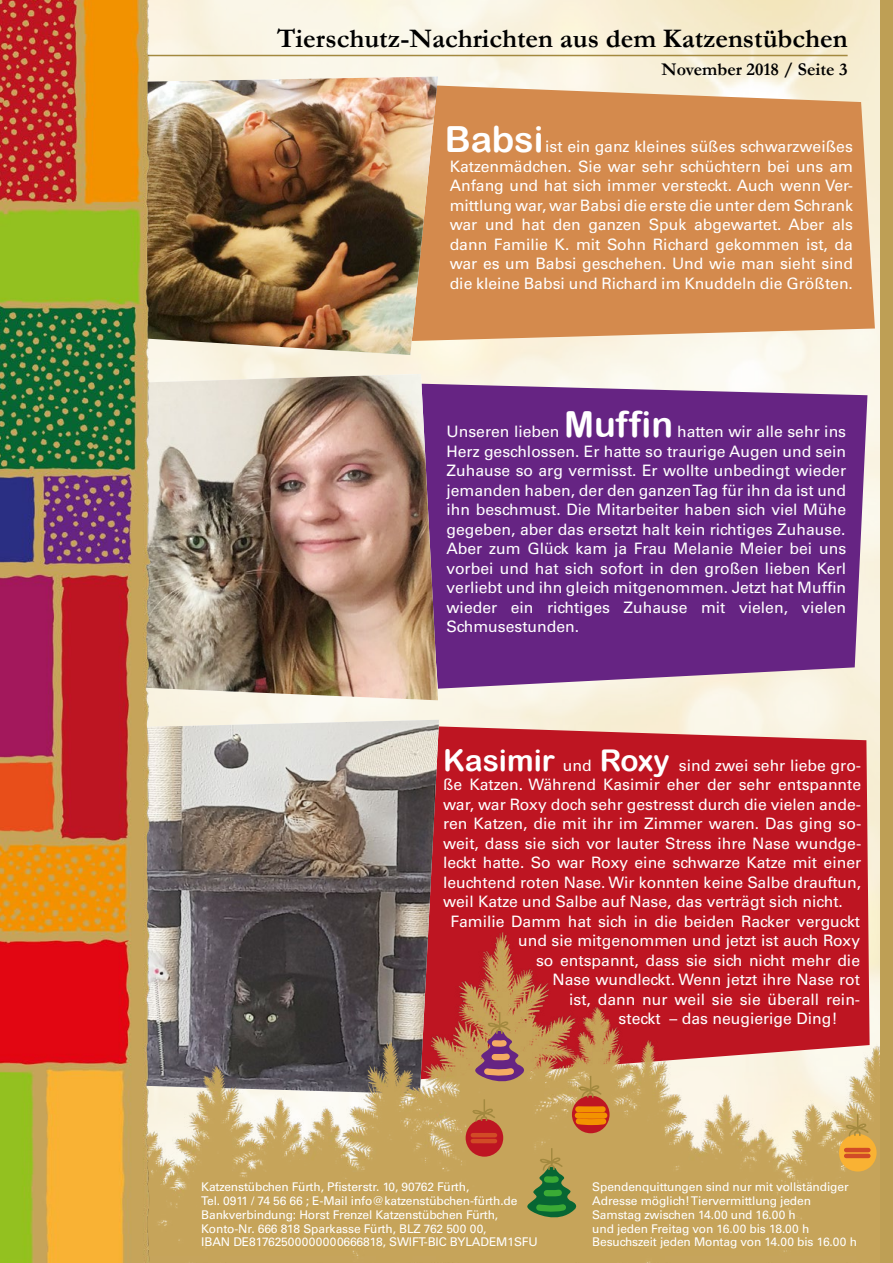
<style>
.page{position:relative;width:893px;height:1263px;background:#fff}
.page>*{position:absolute;margin:0;border:0;box-sizing:border-box;transform-origin:0 0}
.t1{font:36px "Arial Rounded MT Bold";color:#fff}
.t2{font:700 27px "Garamond";color:#000}
.t3{font:700 18px "Garamond";color:#000}
.t4{font:15.75px/19.5px "Univers LT";color:#fff;text-align:justify}
.t5{font:12px/13.8px "Univers LT";letter-spacing:-.01em;color:#fff}
.s1{font-family:"Arial Rounded MT Bold";font-size:30px}
</style>
<div class="page">
<div style="left:439px;top:726px;width:431px;height:206px;background:#be1522"></div>
<svg style="left:438px;top:383px;width:429px;height:306px;background:#703289"></svg>
<svg style="left:438px;top:85px;width:437px;height:256px;background:#d69258"></svg>
<img style="left:152px;top:77px;width:286px;height:278px">
<img style="left:152px;top:374px;width:286px;height:326px">
<img style="left:152px;top:720px;width:287px;height:212px">
<hr style="left:63px;top:55px;width:785px;height:1px;background:#a3893f">
<img style="left:152px;top:932px;width:728px;height:331px">
<img style="left:0;top:0;width:152px;height:1263px">
<div style="left:880px;top:0;width:13px;height:1263px;background:#be9f55"></div>
<div style="left:466px;top:1119px;width:37px;height:38px;background:#be1522;border-radius:50%"></div>
<svg style="left:470px;top:1099px;width:26px;height:24px"></svg>
<svg style="left:470px;top:1133px;width:27px;height:11px"></svg>
<div style="left:572px;top:1096px;width:38px;height:37px;background:#be1522;border-radius:50%"></div>
<svg style="left:571px;top:1076px;width:40px;height:52px"></svg>
<svg style="left:525px;top:1148px;width:56px;height:76px;background:#88934c"></svg>
<svg style="left:473px;top:1012px;width:56px;height:76px;background:#af7f62"></svg>
<div style="left:839px;top:1134px;width:38px;height:37px;background:#f9b233;border-radius:50%"></div>
<svg style="left:843px;top:1114px;width:27px;height:24px"></svg>
<svg style="left:844px;top:1147px;width:27px;height:12px"></svg>
<h2 class="t2" style="left:277px;top:21px;width:572px">Tierschutz-Nachrichten aus dem Katzenstübchen</h2>
<p class="t3" style="left:662px;top:57px;width:187px">November 2018 / Seite 3</p>
<h1 class="t1" style="left:445px;top:118px;width:100px">Babsi</h1>
<p class="t4" style="left:450px;top:137px;width:405px;text-indent:95px">ist ein ganz kleines süßes schwarzweißes Katzenmädchen. Sie war sehr schüchtern bei uns am Anfang und hat sich immer versteckt. Auch wenn Ver&shy;mittlung war, war Babsi die erste die unter dem Schrank war und hat den ganzen Spuk abgewartet. Aber als dann Familie K. mit Sohn Richard gekommen ist, da war es um Babsi geschehen. Und wie man sieht sind die kleine Babsi und Richard im Knuddeln die Größten.</p>
<h1 class="t1" style="left:564px;top:403px;width:110px">Muffin</h1>
<p class="t4" style="left:446px;top:422px;width:115px">Unseren lieben</p>
<p class="t4" style="left:446px;top:422px;width:401px;text-indent:231px">hatten wir alle sehr ins Herz geschlossen. Er hatte so traurige Augen und sein Zuhause so arg vermisst. Er wollte unbedingt wieder jemanden haben, der den ganzen Tag für ihn da ist und ihn beschmust. Die Mitarbeiter haben sich viel Mühe gegeben, aber das ersetzt halt kein richtiges Zuhause.<br>Aber zum Glück kam ja Frau Melanie Meier bei uns vorbei und hat sich sofort in den großen lieben Kerl verliebt und ihn gleich mitgenommen. Jetzt hat Muffin wieder ein richtiges Zuhause mit vielen, vielen Schmusestunden.</p>
<p class="t4" style="left:443px;top:755px;width:420px"><span class="s1">Kasimir</span> und <span class="s1">Roxy</span> sind zwei sehr liebe gro-</p>
<p class="t4" style="left:443px;top:775px;width:420px">ße Katzen. Während Kasimir eher der sehr entspannte</p>
<p class="t4" style="left:443px;top:794px;width:420px">war, war Roxy doch sehr gestresst durch die vielen ande-</p>
<p class="t4" style="left:443px;top:814px;width:420px">ren Katzen, die mit ihr im Zimmer waren. Das ging so-</p>
<p class="t4" style="left:443px;top:833px;width:420px">weit, dass sie sich vor lauter Stress ihre Nase wundge-</p>
<p class="t4" style="left:443px;top:853px;width:420px">leckt hatte. So war Roxy eine schwarze Katze mit einer</p>
<p class="t4" style="left:443px;top:872px;width:420px">leuchtend roten Nase. Wir konnten keine Salbe drauftun,</p>
<p class="t4" style="left:443px;top:892px;width:401px">weil Katze und Salbe auf Nase, das verträgt sich nicht.</p>
<p class="t4" style="left:451px;top:911px;width:411px">Familie Damm hat sich in die beiden Racker verguckt</p>
<p class="t4" style="left:518px;top:931px;width:344px">und sie mitgenommen und jetzt ist auch Roxy</p>
<p class="t4" style="left:536px;top:950px;width:325px">so entspannt, dass sie sich nicht mehr die</p>
<p class="t4" style="left:553px;top:970px;width:309px">Nase wundleckt. Wenn jetzt ihre Nase rot</p>
<p class="t4" style="left:569px;top:989px;width:293px">ist, dann nur weil sie sie überall rein-</p>
<p class="t4" style="left:619px;top:1009px;width:220px">steckt – das neugierige Ding!</p>
<p class="t5" style="left:201px;top:1180px;width:338px">Katzenstübchen Fürth, Pfisterstr. 10, 90762 Fürth,<br>Tel. 0911 / 74 56 66 ; E-Mail info@katzenstübchen-fürth.de Bankverbindung: Horst Frenzel Katzenstübchen Fürth, Konto-Nr. 666 818 Sparkasse Fürth, BLZ 762 500 00,<br>IBAN DE81762500000000666818, SWIFT-BIC BYLADEM1SFU</p>
<p class="t5" style="left:592px;top:1180px;width:266px">Spendenquittungen sind nur mit vollständiger Adresse möglich! Tiervermittlung jeden Samstag zwischen 14.00 und 16.00 h<br>und jeden Freitag von 16.00 bis 18.00 h Besuchszeit jeden Montag von 14.00 bis 16.00 h</p>
</div>
